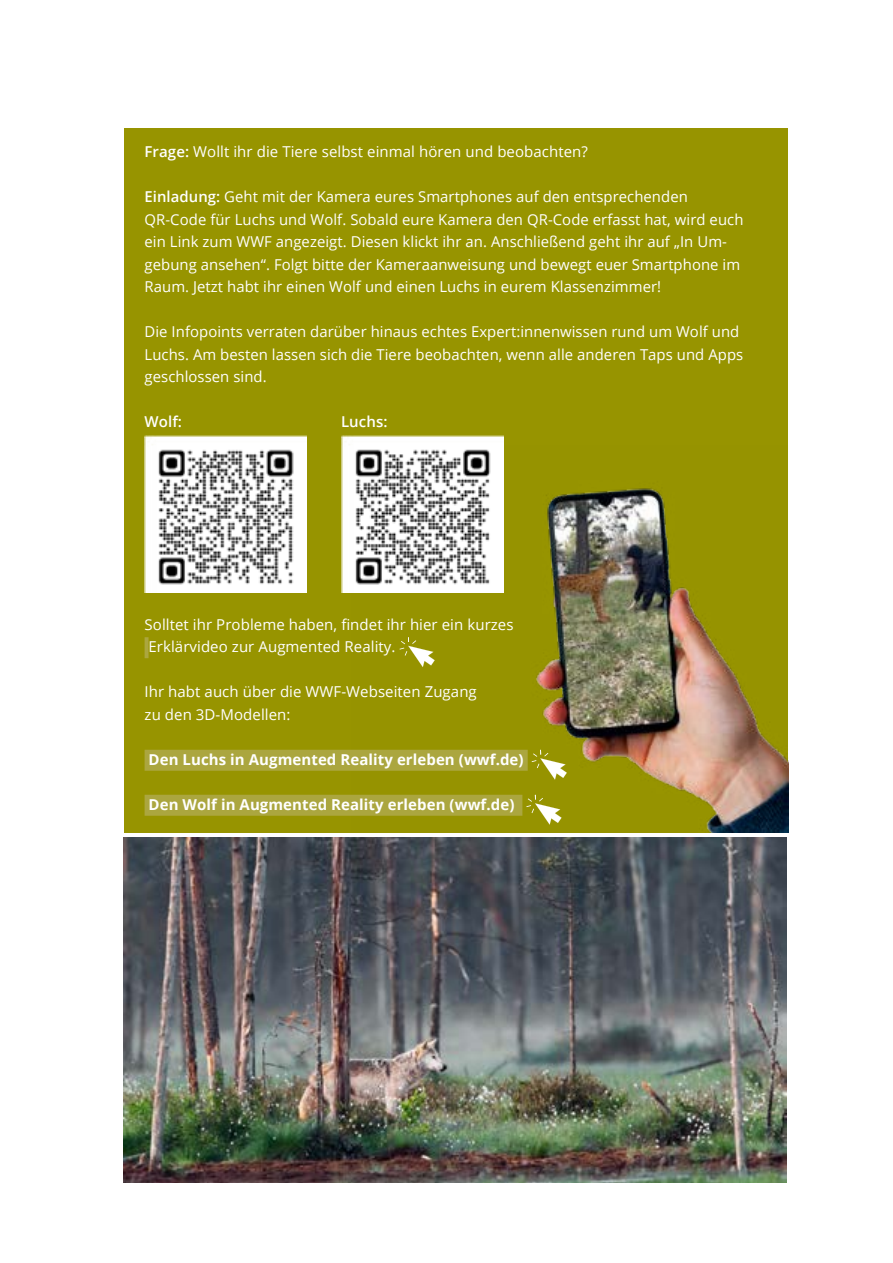
<style>
.page{position:relative;width:893px;height:1263px;background:#fff}
.page>*{position:absolute;margin:0;border:0;box-sizing:border-box;transform-origin:0 0}
.t1{font:15px/22.5px "Open Sans";letter-spacing:.005em;color:#fff}
.t2{font:700 15px "Open Sans";letter-spacing:.005em;color:#fff}
.t3{font:600 15px "Open Sans";letter-spacing:.005em;color:#fff}
.s1{font-weight:600}
</style>
<div class="page">
<div style="left:125px;top:128px;width:663px;height:704px;background:#979400"></div>
<img style="left:351px;top:446px;width:437px;height:386px">
<img style="left:123px;top:837px;width:664px;height:346px">
<svg style="left:145px;top:637px;width:4px;height:21px"></svg>
<div style="left:145px;top:750px;width:383px;height:21px;background:#aba63f"></div>
<div style="left:145px;top:795px;width:377px;height:21px;background:#aba63f"></div>
<svg style="left:400px;top:637px;width:35px;height:30px"></svg>
<svg style="left:532px;top:750px;width:35px;height:30px"></svg>
<svg style="left:526px;top:795px;width:36px;height:30px"></svg>
<img style="left:145px;top:435px;width:162px;height:157px">
<img style="left:341px;top:435px;width:162px;height:157px">
<p class="t1" style="left:145px;top:140px;width:445px"><span class="s1">Frage:</span> Wollt ihr die Tiere selbst einmal hören und beobachten?</p>
<p class="t1" style="left:145px;top:185px;width:600px"><span class="s1">Einladung:</span> Geht mit der Kamera eures Smartphones auf den entsprechenden QR-Code für Luchs und Wolf. Sobald eure Kamera den QR-Code erfasst hat, wird euch ein Link zum WWF angezeigt. Diesen klickt ihr an. Anschließend geht ihr auf „In Um&shy;gebung ansehen“. Folgt bitte der Kameraanweisung und bewegt euer Smartphone im Raum. Jetzt habt ihr einen Wolf und einen Luchs in eurem Klassenzimmer!</p>
<p class="t1" style="left:145px;top:320px;width:600px">Die Infopoints verraten darüber hinaus echtes Expert:innenwissen rund um Wolf und<br>Luchs. Am besten lassen sich die Tiere beobachten, wenn alle anderen Taps und Apps geschlossen sind.</p>
<p class="t3" style="left:145px;top:411px;width:39px">Wolf:</p>
<p class="t3" style="left:341px;top:411px;width:48px">Luchs:</p>
<p class="t1" style="left:145px;top:613px;width:371px">Solltet ihr Probleme haben, findet ihr hier ein kurzes<br>Erklärvideo zur Augmented Reality.</p>
<p class="t1" style="left:145px;top:680px;width:334px">Ihr habt auch über die WWF-Webseiten Zugang zu den 3D-Modellen:</p>
<p class="t2" style="left:149px;top:749px;width:377px">Den Luchs in Augmented Reality erleben (wwf.de)</p>
<p class="t2" style="left:149px;top:794px;width:367px">Den Wolf in Augmented Reality erleben (wwf.de)</p>
</div>
